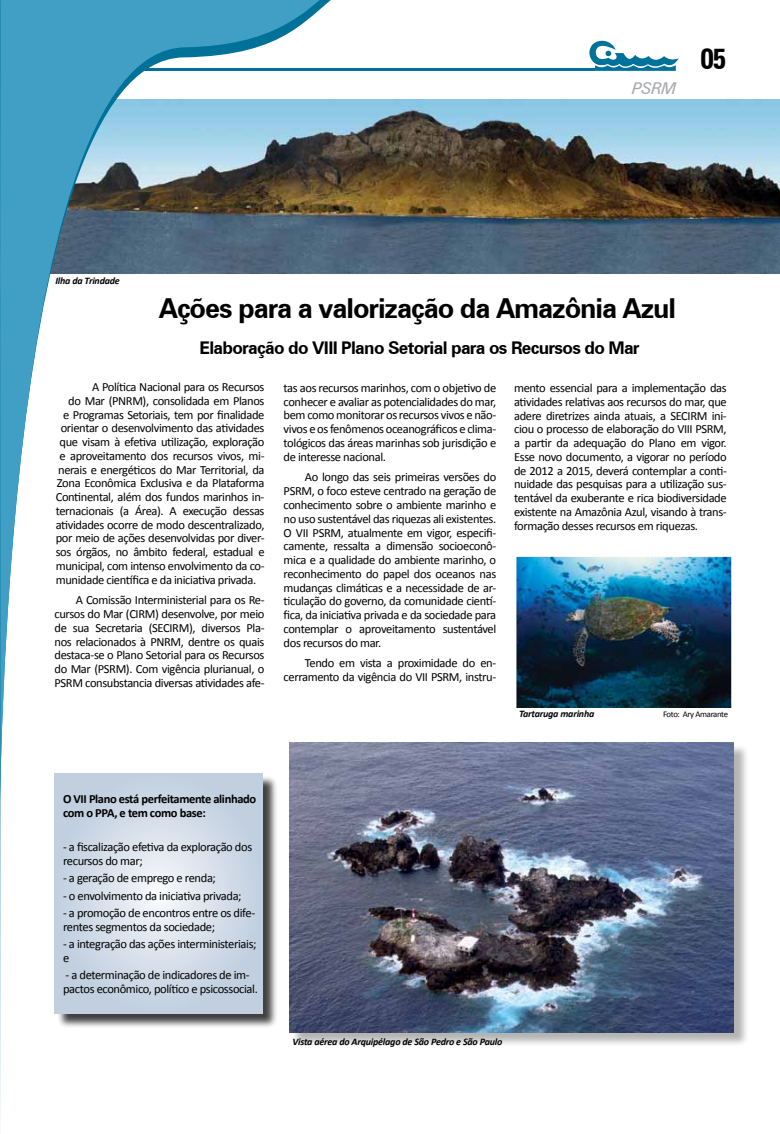
<style>
.page{position:relative;width:780px;height:1134px;background:#fff}
.page>*{position:absolute;margin:0;border:0;box-sizing:border-box;transform-origin:0 0}
.t1{font:700 condensed 28.75px "Zurich BT";color:#000}
.t2{font:700 27.5px "Zurich BT";letter-spacing:-.04em;color:#000}
.t3{font:700 17.5px "Zurich BT";letter-spacing:-.04em;color:#000}
.t4{font:italic 16.25px "Zurich BT";color:#a7a9ac}
.t5{font:12.5px/13.8px "Calibri";letter-spacing:-.03em;color:#000;text-align:justify}
.t6{font:700 12.5px/13.8px "Calibri";letter-spacing:-.03em;color:#000}
.t7{font:italic 700 10px "Calibri";letter-spacing:-.02em;color:#000}
.t8{font:8.75px "Calibri";letter-spacing:-.04em;color:#000}
</style>
<div class="page">
<img style="left:348px;top:99px;width:432px;height:174px">
<hr style="left:52px;top:68px;width:543px;height:3px;background:#00729a">
<svg style="left:54px;top:99px;width:294px;height:795px"></svg>
<svg style="left:0;top:0;width:334px;height:892px"></svg>
<svg style="left:0;top:235px;width:10px;height:886px"></svg>
<svg style="left:589px;top:40px;width:89px;height:31px"></svg>
<div style="left:57px;top:775px;width:221px;height:254px;background:#000;opacity:.75"></div>
<svg style="left:55px;top:773px;width:207px;height:240px;background:#cfd9e6"></svg>
<img style="left:517px;top:558px;width:213px;height:149px">
<div style="left:511px;top:552px;width:225px;height:172px;border:5px solid #fff"></div>
<div style="left:291px;top:744px;width:458px;height:304px;background:#000;opacity:.3"></div>
<img style="left:289px;top:742px;width:444px;height:290px">
<h3 class="t4" style="left:632px;top:79px;width:46px">PSRM</h3>
<h1 class="t1" style="left:700px;top:42px;width:28px">05</h1>
<p class="t7" style="left:55px;top:275px;width:66px">Ilha da Trindade</p>
<h2 class="t2" style="left:159px;top:291px;width:519px">Ações para a valorização da Amazônia Azul</h2>
<h3 class="t3" style="left:199px;top:337px;width:441px">Elaboração do VIII Plano Setorial para os Recursos do Mar</h3>
<p class="t5" style="left:92px;top:379px;width:174px">A Política Nacional para os Recursos</p>
<p class="t5" style="left:68px;top:393px;width:198px">do Mar (PNRM), consolidada em Planos</p>
<p class="t5" style="left:63px;top:407px;width:203px">e Programas Setoriais, tem por finalidade</p>
<p class="t5" style="left:61px;top:421px;width:205px">orientar o desenvolvimento das atividades</p>
<p class="t5" style="left:59px;top:434px;width:206px">que visam à efetiva utilização, exploração</p>
<p class="t5" style="left:59px;top:448px;width:206px">e aproveitamento dos recursos vivos, mi-</p>
<p class="t5" style="left:58px;top:462px;width:208px">nerais e energéticos do Mar Territorial, da</p>
<p class="t5" style="left:57px;top:476px;width:209px">Zona Econômica Exclusiva e da Plataforma</p>
<p class="t5" style="left:56px;top:489px;width:210px">Continental, além dos fundos marinhos in-</p>
<p class="t5" style="left:56px;top:503px;width:210px">ternacionais (a Área). A execução dessas</p>
<p class="t5" style="left:56px;top:517px;width:210px">atividades ocorre de modo descentralizado,</p>
<p class="t5" style="left:56px;top:531px;width:210px">por meio de ações desenvolvidas por diver-</p>
<p class="t5" style="left:56px;top:544px;width:210px">sos órgãos, no âmbito federal, estadual e</p>
<p class="t5" style="left:56px;top:558px;width:210px">municipal, com intenso envolvimento da co-</p>
<p class="t5" style="left:56px;top:572px;width:202px">munidade científica e da iniciativa privada.</p>
<p class="t5" style="left:54px;top:593px;width:211px;text-indent:21px">A Comissão Interministerial para os Re&shy;cursos do Mar (CIRM) desenvolve, por meio de sua Secretaria (SECIRM), diversos Pla&shy;nos relacionados à PNRM, dentre os quais destaca-se o Plano Setorial para os Recursos do Mar (PSRM). Com vigência plurianual, o PSRM consubstancia diversas atividades afe-</p>
<p class="t5" style="left:283px;top:380px;width:214px">tas aos recursos marinhos, com o objetivo de conhecer e avaliar as potencialidades do mar, bem como monitorar os recursos vivos e não&shy;vivos e os fenômenos oceanográficos e clima&shy;tológicos das áreas marinhas sob jurisdição e de interesse nacional.</p>
<p class="t5" style="left:283px;top:470px;width:214px;text-indent:21px">Ao longo das seis primeiras versões do PSRM, o foco esteve centrado na geração de conhecimento sobre o ambiente marinho e no uso sustentável das riquezas ali existentes.<br>O VII PSRM, atualmente em vigor, especifi&shy;camente, ressalta a dimensão socioeconô&shy;mica e a qualidade do ambiente marinho, o reconhecimento do papel dos oceanos nas mudanças climáticas e a necessidade de ar&shy;ticulação do governo, da comunidade cientí&shy;fica, da iniciativa privada e da sociedade para contemplar o aproveitamento sustentável dos recursos do mar.</p>
<p class="t5" style="left:283px;top:656px;width:214px;text-align:right">Tendo em vista a proximidade do en&shy;cerramento da vigência do VII PSRM, instru-</p>
<p class="t5" style="left:514px;top:381px;width:214px">mento essencial para a implementação das atividades relativas aos recursos do mar, que adere diretrizes ainda atuais, a SECIRM ini&shy;ciou o processo de elaboração do VIII PSRM, a partir da adequação do Plano em vigor.<br>Esse novo documento, a vigorar no período de 2012 a 2015, deverá contemplar a conti&shy;nuidade das pesquisas para a utilização sus&shy;tentável da exuberante e rica biodiversidade existente na Amazônia Azul, visando à trans&shy;formação desses recursos em riquezas.</p>
<p class="t7" style="left:519px;top:708px;width:77px">Tartaruga marinha</p>
<p class="t8" style="left:663px;top:709px;width:67px">Foto: Ary Amarante</p>
<p class="t6" style="left:63px;top:791px;width:195px">O VII Plano está perfeitamente alinhado com o PPA, e tem como base:</p>
<p class="t5" style="left:63px;top:840px;width:191px">- a fiscalização efetiva da exploração dos recursos do mar;</p>
<p class="t5" style="left:63px;top:871px;width:154px">- a geração de emprego e renda;</p>
<p class="t5" style="left:63px;top:888px;width:180px">- o envolvimento da iniciativa privada;</p>
<p class="t5" style="left:63px;top:905px;width:193px">- a promoção de encontros entre os dife&shy;rentes segmentos da sociedade;</p>
<p class="t5" style="left:63px;top:936px;width:195px">- a integração das ações interministeriais; e</p>
<p class="t5" style="left:63px;top:967px;width:196px">- a determinação de indicadores de im&shy;pactos econômico, político e psicossocial.</p>
<p class="t7" style="left:292px;top:1035px;width:211px">Vista aérea do Arquipélago de São Pedro e São Paulo</p>
</div>
